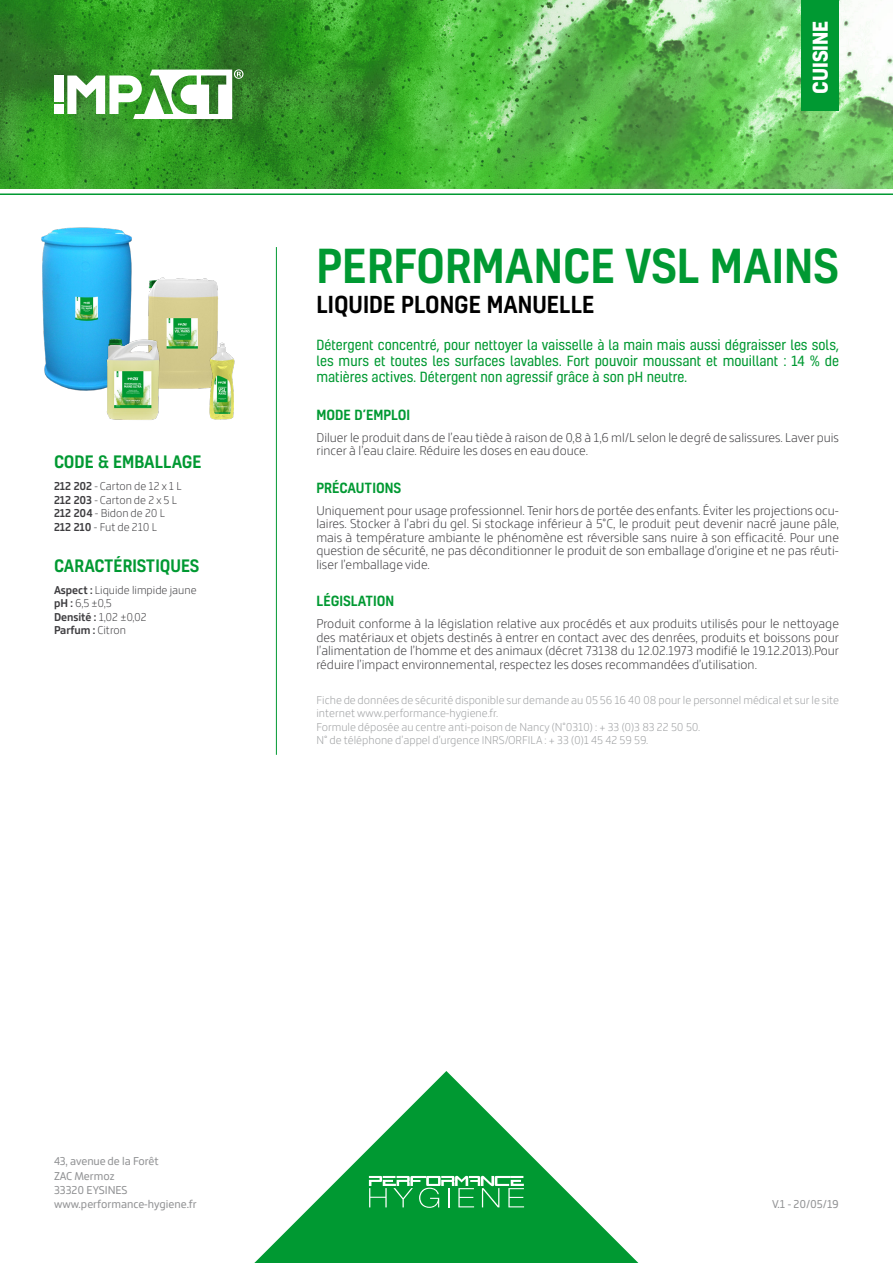
<style>
.page{position:relative;width:893px;height:1263px;background:#fff}
.page>*{position:absolute;margin:0;border:0;box-sizing:border-box;transform-origin:0 0}
.t1{font:500 45px "Kelson";color:#009932}
.t2{font:500 22.5px "Kelson";color:#000}
.t3{font:700 19.65px "Kelson";color:#fff}
.t4{font:500 16.5px "Kelson";color:#009932}
.t5{font:200 13.5px/13.5px "Bronkoh";color:#3e3d40;text-align:justify}
.t6{font:13.5px/16.2px "Kelson";color:#009932;text-align:justify}
.t7{font:500 13.5px "Kelson";color:#009932}
.t8{font:200 12px/13.5px "Bronkoh";color:#9d9fa1}
.t9{font:200 12px/13.5px "Bronkoh";color:#3e3d40}
.t10{font:12px/14.4px "Bronkoh";color:#929395}
.s1{font-weight:700}
</style>
<div class="page">
<svg style="left:254px;top:1071px;width:385px;height:192px"></svg>
<img style="left:0;top:0;width:893px;height:188px">
<div style="left:54px;top:105px;width:9px;height:9px;background:#fff"></div>
<div style="left:54px;top:76px;width:9px;height:26px;background:#fff"></div>
<svg style="left:67px;top:69px;width:177px;height:50px"></svg>
<div style="left:801px;top:0;width:38px;height:111px;background:#009932"></div>
<hr style="left:0;top:193px;width:893px;height:2px;background:#009932">
<svg style="left:369px;top:1176px;width:155px;height:32px"></svg>
<hr style="left:276px;top:247px;width:1px;height:508px;background:#009932">
<img style="left:41px;top:227px;width:91px;height:164px">
<img style="left:148px;top:277px;width:70px;height:112px">
<img style="left:89px;top:328px;width:88px;height:92px">
<img style="left:200px;top:342px;width:35px;height:78px">
<p class="t4" style="left:54px;top:451px;width:149px">CODE &amp; EMBALLAGE</p>
<p class="t9" style="left:54px;top:480px;width:129px"><span class="s1">212 202</span> - Carton de 12 x 1 L<br><span class="s1">212 203</span> - Carton de 2 x 5 L<br><span class="s1">212 204</span> - Bidon de 20 L<br><span class="s1">212 210</span> - Fut de 210 L</p>
<p class="t4" style="left:54px;top:554px;width:147px">CARACTÉRISTIQUES</p>
<p class="t9" style="left:54px;top:583px;width:144px"><span class="s1">Aspect :</span> Liquide limpide jaune <span class="s1">pH :</span> 6,5 ±0,5<br><span class="s1">Densité :</span> 1,02 ±0,02<br><span class="s1">Parfum :</span> Citron</p>
<h3 class="t3" style="left:806px;top:94px;width:75px;rotate:-90deg">CUISINE</h3>
<h1 class="t1" style="left:316px;top:235px;width:524px">PERFORMANCE VSL MAINS</h1>
<h2 class="t2" style="left:316px;top:289px;width:280px">LIQUIDE PLONGE MANUELLE</h2>
<p class="t6" style="left:316px;top:337px;width:524px">Détergent concentré, pour nettoyer la vaisselle à la main mais aussi dégraisser les sols, les murs et toutes les surfaces lavables. Fort pouvoir moussant et mouillant : 14 % de matières actives. Détergent non agressif grâce à son pH neutre.</p>
<p class="t7" style="left:316px;top:406px;width:95px">MODE D’EMPLOI</p>
<p class="t5" style="left:316px;top:431px;width:524px">Diluer le produit dans de l’eau tiède à raison de 0,8 à 1,6 ml/L selon le degré de salissures. Laver puis rincer à l’eau claire. Réduire les doses en eau douce.</p>
<p class="t7" style="left:316px;top:478px;width:86px">PRÉCAUTIONS</p>
<p class="t5" style="left:316px;top:504px;width:524px">Uniquement pour usage professionnel. Tenir hors de portée des enfants. Éviter les projections ocu&shy;laires. Stocker à l’abri du gel. Si stockage inférieur à 5°C, le produit peut devenir nacré jaune pâle, mais à température ambiante le phénomène est réversible sans nuire à son efficacité. Pour une question de sécurité, ne pas déconditionner le produit de son emballage d’origine et ne pas réuti&shy;liser l’emballage vide.</p>
<p class="t7" style="left:316px;top:592px;width:79px">LÉGISLATION</p>
<p class="t5" style="left:316px;top:618px;width:524px">Produit conforme à la législation relative aux procédés et aux produits utilisés pour le nettoyage des matériaux et objets destinés à entrer en contact avec des denrées, produits et boissons pour l’alimentation de l’homme et des animaux (décret 73138 du 12.02.1973 modifié le 19.12.2013).Pour réduire l’impact environnemental, respectez les doses recommandées d’utilisation.</p>
<p class="t8" style="left:316px;top:693px;width:524px">Fiche de données de sécurité disponible sur demande au 05 56 16 40 08 pour le personnel médical et sur le site internet www.performance-hygiene.fr.<br>Formule déposée au centre anti-poison de Nancy (N°0310) : + 33 (0)3 83 22 50 50.<br>N° de téléphone d’appel d’urgence INRS/ORFILA : + 33 (0)1 45 42 59 59.</p>
<p class="t10" style="left:54px;top:1154px;width:144px">43, avenue de la Forêt<br>ZAC Mermoz<br>33320 EYSINES www.performance-hygiene.fr</p>
<p class="t10" style="left:772px;top:1198px;width:68px">V.1 - 20/05/19</p>
</div>
